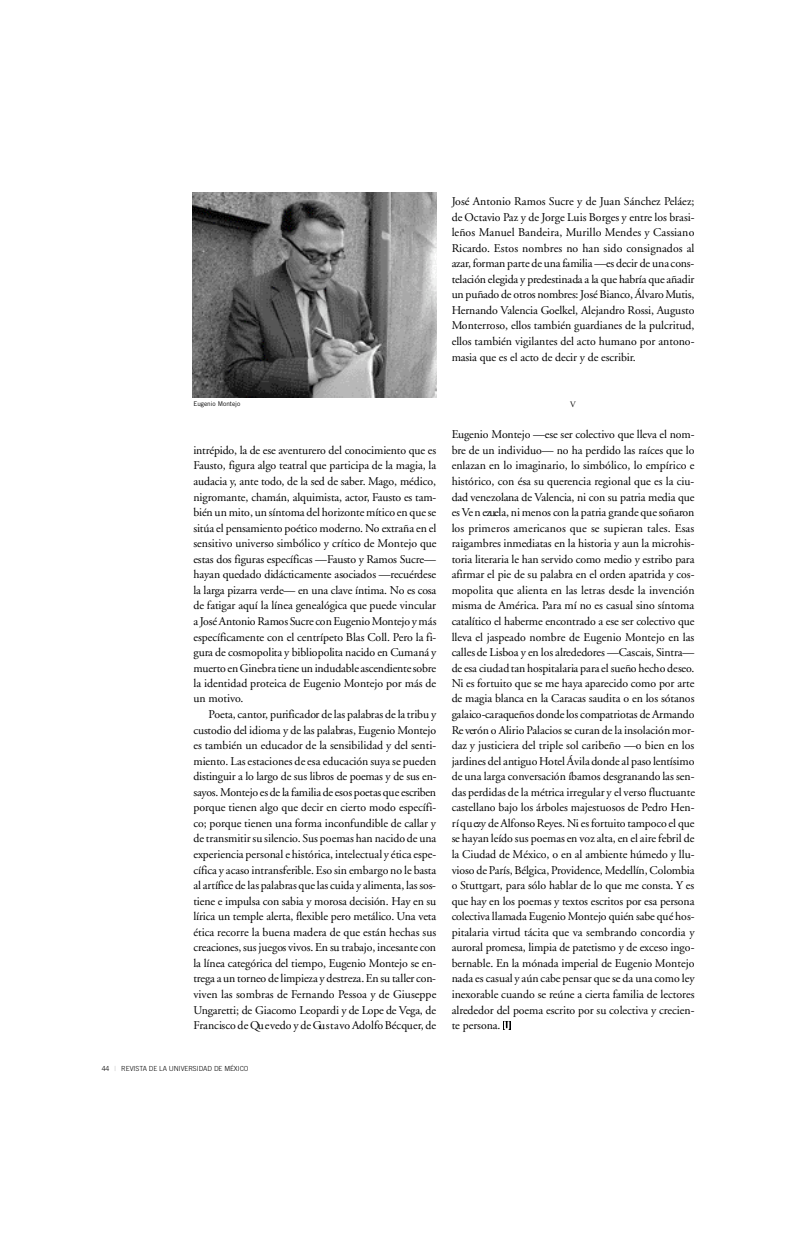
<style>
.page{position:relative;width:798px;height:1241px;background:#fff}
.page>*{position:absolute;margin:0;border:0;box-sizing:border-box;transform-origin:0 0}
.t1{font:11.88px/15.5px "Adobe Garamond";letter-spacing:-.005em;color:#000;text-align:justify}
.t2{font:8.25px "Adobe Garamond";color:#000}
.t3{font:300 7px "Trade Gothic";letter-spacing:-.01em;color:#000}
.t4{font:6.5px "Trade Gothic";letter-spacing:-.005em;color:#000}
.s1{font-weight:400;color:#bfbfbf}
</style>
<div class="page">
<img style="left:192px;top:192px;width:244px;height:205px">
<svg style="left:503px;top:1021px;width:7px;height:8px"></svg>
<svg style="left:504px;top:1021px;width:5px;height:8px"></svg>
<p class="t4" style="left:193px;top:401px;width:48px">Eugenio Montejo</p>
<p class="t1" style="left:193px;top:443px;width:245px">intrépido, la de ese aventurero del conocimiento que es Fausto, figura algo teatral que participa de la magia, la audacia y, ante todo, de la sed de saber. Mago, médico, nigromante, chamán, alquimista, actor, Fausto es tam&shy;bién unmito, un síntoma del horizontemítico en quese sitúa el pensamiento poético moderno. No extraña en el sensitivo universo simbólico y crítico de Montejo que estas dos figuras específicas —Fausto y Ramos Sucre— hayan quedado didácticamente asociados —re c u é rd e se la larga pizarra verde— en una clave íntima. No es cosa de fatigar aquí la línea genealógica que puede vincular a José Antonio Ramos Su c re conEugenio Montejo ymás específicamente con el centrípeto Blas Coll. Pero la fi&shy;gura de cosmopolita y bibliopolita nacido en Cumaná y m u e rto enGinebra tiene un indudable ascendientesobre la identidad proteica de Eugenio Montejo por más de un motivo.</p>
<p class="t1" style="left:193px;top:707px;width:244px;text-indent:15px">Poeta, cantor, purificador delas palabras de la tribu y custodio del idioma y de las palabras, Eugenio Mo n te jo es también un educador de la sensibilidad y del senti&shy;m ie n to. Las estaciones de esa educación suya se pueden distinguir a lo largo de sus libros de poemas y de sus en&shy;sa yos. Montejo es de la familia de esos poetas que escriben porque tienen algo que decir en cierto modo específi&shy;co; porque tienen una forma inconfundible de callar y de transmitir su silencio. Sus poemas han nacido de una experiencia personal e histórica, intelectual y ética espe&shy;cífica y acaso intransferible. Eso sin embargo no le basta al artífice de las palabras quelas cuida y alimenta, lassos&shy;tiene e impulsa con sabia y morosa decisión. Hay en su lírica un temple alerta, flexible pero metálico. Una veta ética recorre la buena madera de que están hechas sus c reaciones, susjuegos vivos. En su trabajo, incesante con la línea categórica del tiempo, Eugenio Montejo se en&shy;trega a un torneo de limpieza y destreza. En su taller con&shy;viven las sombras de Fernando Pessoa y de Giuseppe Ungaretti; de Giacomo Leopardi y de Lope de Vega, de Francisco deQu e vedo y de Gu s t a vo Adolfo Bécquer, de</p>
<p class="t3" style="left:102px;top:1065px;width:148px">44 <span class="s1">|</span> REVISTA DE LA UNIVERSIDAD DE MÉXICO</p>
<p class="t1" style="left:451px;top:195px;width:244px">José Antonio Ramos Sucre y de Juan Sánchez Peláez; de Octavio Paz y de Jorge Luis Borges y entre los brasi&shy;leños Manuel Bandeira, Murillo Mendes y Cassiano Ricardo. Estos nombres no han sido consignados al a za r,forman parte de una familia —es decir de una cons&shy;telación elegida y predestinada a la que habría que añadir un puñado de otros nombres: José Bianco, Álva ro Mu tis, Hernando Valencia Goelkel, Alejandro Rossi, Augusto Monterroso, ellos también guardianes de la pulcritud, ellos también vigilantes del acto humano por antono&shy;masia que es el acto de decir y de escribir.</p>
<p class="t2" style="left:570px;top:401px;width:7px">V</p>
<p class="t1" style="left:451px;top:428px;width:245px">Eugenio Montejo —ese ser colectivo que lleva el nom&shy;bre de un individuo— no ha perdido las raíces que lo enlazan en lo imaginario, lo simbólico, lo empírico e histórico, con ésa su querencia regional que es la ciu&shy;dad venezolana de Valencia, ni con su patria media que es Ve n ezuela, ni menos con la patria grande quesoñaro n los primeros americanos que se supieran tales. Esas raigambres inmediatas en la historia y aun la microhis&shy;toria literaria le han servido como medio y estribo para afirmar el pie de su palabra en el orden apatrida y cos&shy;mopolita que alienta en las letras desde la invención misma de América. Para mí no es casual sino síntoma catalítico el haberme encontrado a ese ser colectivo que lleva el jaspeado nombre de Eugenio Montejo en las calles de Lisboa y en los alre d e d o res —Cascais, Sin tra — de esa ciudad tan hospitalaria para el sueño hecho deseo.<br>Ni es fortuito que se me haya aparecido como por arte de magia blanca en la Caracas saudita o en los sótanos galaico-caraqueños donde los compatriotas de Armando Re verón o Alirio Palacios se curan de la insolación mor&shy;daz y justiciera del triple sol caribeño —o bien en los ja rdines del antiguo HotelÁvila donde al paso lentísimo de una larga conversación íbamos desgranando las sen&shy;das perdidas de la métrica irregular y el verso fluctuante castellano bajo los árboles majestuosos de Pedro Hen&shy;r íq u ezy deAlfonso Re yes. Ni esfortuito tampoco el que se hayan leído sus poemas en voz alta, en el aire febril de la Ciudad de México, o en al ambiente húmedo y llu&shy;vioso de París, Bélgica, Providence, Medellín, Colombia o Stuttgart, para sólo hablar de lo que me consta. Y es que hay en los poemas y textos escritos por esa persona c o le c tiva llamada Eugenio Montejo quién sabe qué hos&shy;pitalaria virtud tácita que va sembrando concordia y auroral promesa, limpia de patetismo y de exceso ingo&shy;bernable. En la mónada imperial de Eugenio Montejo nada es casual y aún cabe pensar que se da una como ley inexorable cuando se reúne a cierta familia de lectores alrededor del poema escrito por su colectiva y crecien&shy;te persona.</p>
</div>
